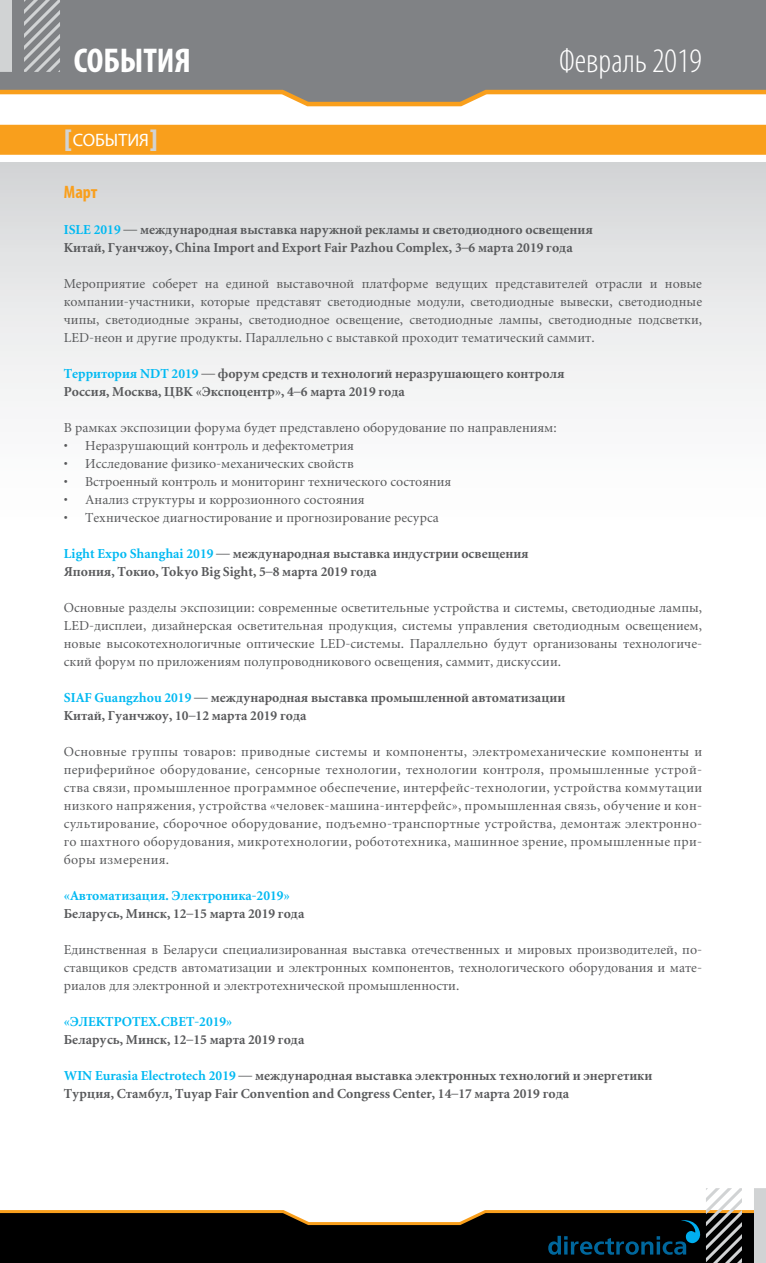
<style>
.page{position:relative;width:766px;height:1263px;background:#fff}
.page>*{position:absolute;margin:0;border:0;box-sizing:border-box;transform-origin:0 0}
.t1{font:300 condensed 34.5px "Myriad Pro";color:#fff}
.t2{font:700 condensed 34.5px "Myriad Pro";color:#fff}
.t3{font:18px "Myriad Pro";color:#fff}
.t4{font:700 condensed 18px "Myriad Pro";color:#f99f1c}
.t5{font:13.5px/18px "Miniature";color:#58595b;text-align:justify}
.t6{font:700 13.5px/18px "Miniature";color:#58595b}
.t7{font:700 13.5px "Miniature";color:#00b9f2}
.s1{font-weight:900;font-size:27px;color:#d1d3d4}
.s2{color:#00b9f2}
</style>
<div class="page">
<svg style="left:0;top:0;width:765px;height:107px;background:#918f8c"></svg>
<svg style="left:0;top:1210px;width:548px;height:53px;background:#201b14"></svg>
<div style="left:0;top:125px;width:765px;height:30px;background:#f99f1c"></div>
<svg style="left:0;top:162px;width:765px;height:239px"></svg>
<svg style="left:0;top:0;width:60px;height:72px;background:#a1a3a5"></svg>
<svg style="left:548px;top:1188px;width:217px;height:75px"></svg>
<h1 class="t2" style="left:74px;top:39px;width:118px">СОБЫТИЯ</h1>
<h1 class="t1" style="left:559px;top:42px;width:144px">Февраль 2019</h1>
<h2 class="t3" style="left:64px;top:129px;width:95px"><span class="s1">[</span>СОБЫТИЯ<span class="s1">]</span></h2>
<h2 class="t4" style="left:64px;top:181px;width:35px">Март</h2>
<p class="t6" style="left:64px;top:221px;width:530px"><span class="s2">ISLE 2019</span> — международная выставка наружной рекламы и светодиодного освещения<br>Китай, Гуанчжоу, China Import and Export Fair Pazhou Complex, 3–6 марта 2019 года</p>
<p class="t5" style="left:64px;top:275px;width:639px">Мероприятие соберет на единой выставочной платформе ведущих представителей отрасли и новые компании-участники, которые представят светодиодные модули, светодиодные вывески, светодиодные чипы, светодиодные экраны, светодиодное освещение, светодиодные лампы, светодиодные подсветки, LED-неон и другие продукты. Параллельно с выставкой проходит тематический саммит.</p>
<p class="t6" style="left:64px;top:365px;width:502px"><span class="s2">Территория NDT 2019</span> — форум средств и технологий неразрушающего контроля<br>Россия, Москва, ЦВК «Экспоцентр», 4–6 марта 2019 года</p>
<p class="t5" style="left:64px;top:419px;width:494px">В рамках экспозиции форума будет представлено оборудование по направлениям:</p>
<p class="t5" style="left:64px;top:437px;width:291px">• Неразрушающий контроль и дефектометрия</p>
<p class="t5" style="left:64px;top:455px;width:291px">• Исследование физико-механических свойств</p>
<p class="t5" style="left:64px;top:473px;width:389px">• Встроенный контроль и мониторинг технического состояния</p>
<p class="t5" style="left:64px;top:491px;width:302px">• Анализ структуры и коррозионного состояния</p>
<p class="t5" style="left:64px;top:509px;width:376px">• Техническое диагностирование и прогнозирование ресурса</p>
<p class="t6" style="left:64px;top:545px;width:466px"><span class="s2">Light Expo Shanghai 2019</span> — международная выставка индустрии освещения<br>Япония, Токио, Tokyo Big Sight, 5–8 марта 2019 года</p>
<p class="t5" style="left:64px;top:599px;width:639px">Основные разделы экспозиции: современные осветительные устройства и системы, светодиодные лампы, LED-дисплеи, дизайнерская осветительная продукция, системы управления светодиодным освещением, новые высокотехнологичные оптические LED-системы. Параллельно будут организованы технологиче&shy;ский форум по приложениям полупроводникового освещения, саммит, дискуссии.</p>
<p class="t6" style="left:64px;top:689px;width:503px"><span class="s2">SIAF Guangzhou 2019</span> — международная выставка промышленной автоматизации<br>Китай, Гуанчжоу, 10–12 марта 2019 года</p>
<p class="t5" style="left:64px;top:743px;width:639px">Основные группы товаров: приводные системы и компоненты, электромеханические компоненты и периферийное оборудование, сенсорные технологии, технологии контроля, промышленные устрой&shy;ства связи, промышленное программное обеспечение, интерфейс-технологии, устройства коммутации низкого напряжения, устройства «человек-машина-интерфейс», промышленная связь, обучение и кон&shy;сультирование, сборочное оборудование, подъемно-транспортные устройства, демонтаж электронно&shy;го шахтного оборудования, микротехнологии, робототехника, машинное зрение, промышленные при&shy;боры измерения.</p>
<p class="t7" style="left:64px;top:889px;width:227px">«Автоматизация. Электроника-2019»</p>
<p class="t6" style="left:64px;top:905px;width:242px">Беларусь, Минск, 12–15 марта 2019 года</p>
<p class="t5" style="left:64px;top:941px;width:639px">Единственная в Беларуси специализированная выставка отечественных и мировых производителей, по&shy;ставщиков средств автоматизации и электронных компонентов, технологического оборудования и мате&shy;риалов для электронной и электротехнической промышленности.</p>
<p class="t7" style="left:64px;top:1015px;width:170px">«ЭЛЕКТРОТЕХ.СВЕТ-2019»</p>
<p class="t6" style="left:64px;top:1031px;width:242px">Беларусь, Минск, 12–15 марта 2019 года</p>
<p class="t6" style="left:64px;top:1067px;width:590px"><span class="s2">WIN Eurasia Electrotech 2019</span> — международная выставка электронных технологий и энергетики<br>Турция, Стамбул, Tuyap Fair Convention and Congress Center, 14–17 марта 2019 года</p>
</div>
